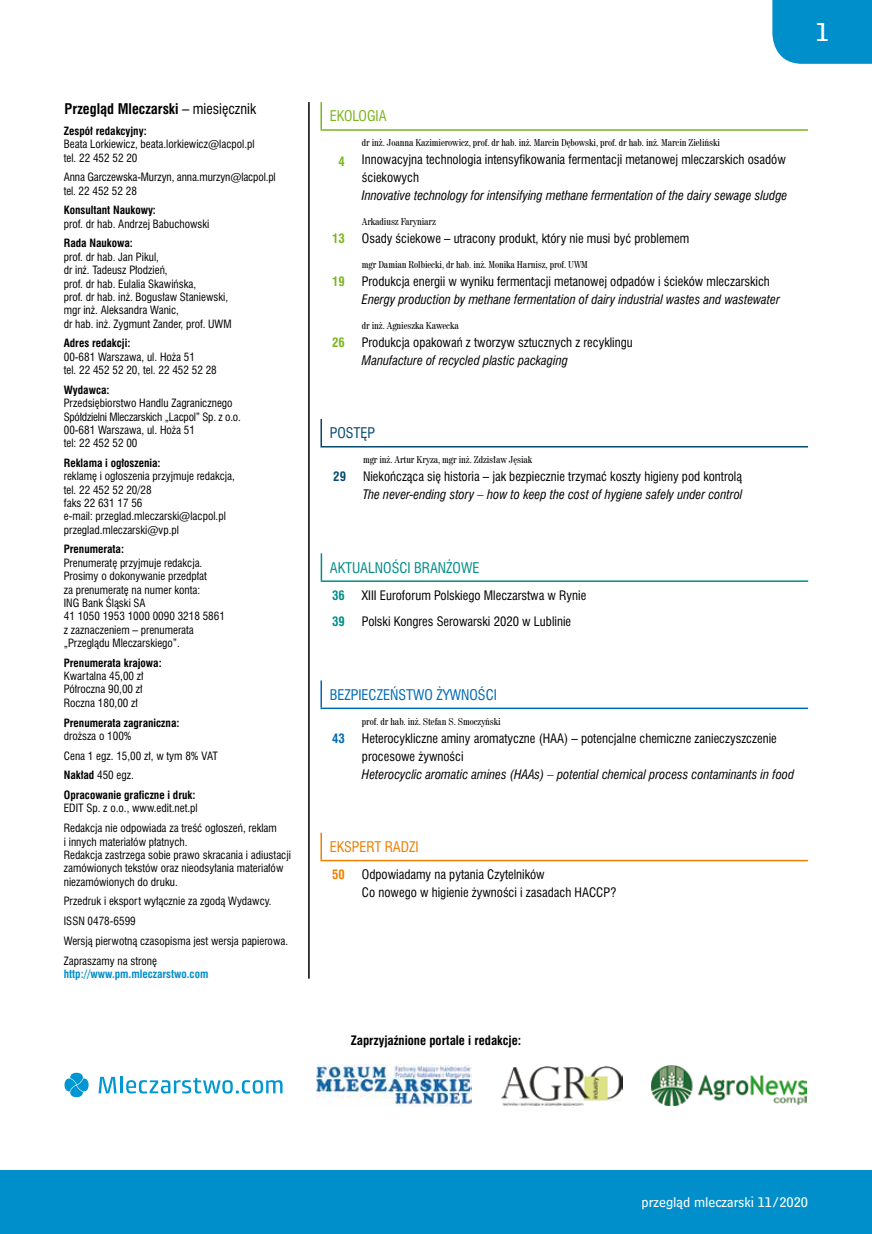
<style>
.page{position:relative;width:872px;height:1234px;background:#fff}
.page>*{position:absolute;margin:0;border:0;box-sizing:border-box;transform-origin:0 0}
.t1{font:22.5px "Bell Cent Sub Cap PL";color:#fff}
.t2{font:700 13.5px "Swis 721 Cn PL";color:#000}
.t3{font:13.5px "Swis 721 Cn PL";color:#006ab3}
.t4{font:13.5px "Swis 721 Cn PL";color:#008d89}
.t5{font:13.5px "Swis 721 Cn PL";color:#ee7f00}
.t6{font:13.5px "Swis 721 Cn PL";color:#7ab51d}
.t7{font:13.5px "Swis 721 Cn PL";color:#044b6f}
.t8{font:12px/18px "Swis 721 Cn PL";color:#000}
.t9{font:italic 12px "Swis 721 Cn PL";color:#000}
.t10{font:12px "Bell Cent Sub Cap PL";color:#fff}
.t11{font:700 12px "Swis 721 Cn PL";color:#000}
.t12{font:700 12px "Swis 721 Cn PL";color:#7ab51d}
.t13{font:700 12px "Swis 721 Cn PL";color:#008d89}
.t14{font:700 12px "Swis 721 Cn PL";color:#ee7f00}
.t15{font:700 12px "Swis 721 Cn PL";color:#006ab3}
.t16{font:700 12px "Swis 721 Cn PL";color:#044b6f}
.t17{font:10.5px/13.4px "Swis 721 Cn PL";color:#000}
.t18{font:700 10.5px "Swis 721 Cn PL";color:#000}
.t19{font:700 10.5px "Swis 721 Cn PL";color:#008fcb}
.t20{font:9px "Century 725 Cn PL";letter-spacing:-.01em;color:#000}
.s1{font-weight:400}
.s2{font-weight:700}
</style>
<div class="page">
<hr style="left:308px;top:102px;width:2px;height:876px;background:#000">
<img style="left:317px;top:1064px;width:154px;height:42px">
<svg style="left:99px;top:1076px;width:18px;height:16px"></svg>
<hr style="left:120px;top:1076px;width:3px;height:16px;background:#0097d3">
<svg style="left:126px;top:1077px;width:156px;height:16px"></svg>
<svg style="left:64px;top:1072px;width:25px;height:24px"></svg>
<img style="left:501px;top:1066px;width:121px;height:38px">
<div style="left:0;top:1169px;width:872px;height:64px;background:#008fcb"></div>
<hr style="left:320px;top:832px;width:2px;height:27px;background:#ee7f00">
<hr style="left:320px;top:859px;width:488px;height:2px;background:#ee7f00">
<div style="left:772px;top:0;width:100px;height:64px;background:#008fcb"></div>
<hr style="left:320px;top:680px;width:2px;height:27px;background:#006ab3">
<hr style="left:320px;top:707px;width:488px;height:2px;background:#006ab3">
<hr style="left:321px;top:580px;width:487px;height:1px;background:#008d89">
<svg style="left:321px;top:553px;width:1px;height:27px"></svg>
<img style="left:652px;top:1065px;width:154px;height:40px">
<hr style="left:320px;top:102px;width:2px;height:27px;background:#7ab51d">
<hr style="left:320px;top:129px;width:488px;height:2px;background:#7ab51d">
<hr style="left:320px;top:419px;width:2px;height:27px;background:#044b6f">
<hr style="left:320px;top:446px;width:488px;height:1px;background:#044b6f">
<p class="t2" style="left:65px;top:100px;width:193px">Przegląd Mleczarski <span class="s1">– miesięcznik</span></p>
<p class="t18" style="left:64px;top:124px;width:84px">Zespół redakcyjny:</p>
<p class="t17" style="left:64px;top:137px;width:192px">Beata Lorkiewicz, beata.lorkiewicz@lacpol.pl tel. 22 452 52 20</p>
<p class="t17" style="left:64px;top:170px;width:213px">Anna Garczewska-Murzyn, anna.murzyn@lacpol.pl tel. 22 452 52 28</p>
<p class="t18" style="left:64px;top:203px;width:94px">Konsultant Naukowy:</p>
<p class="t17" style="left:64px;top:217px;width:147px">prof. dr hab. Andrzej Babuchowski</p>
<p class="t18" style="left:64px;top:237px;width:70px">Rada Naukowa:</p>
<p class="t17" style="left:64px;top:250px;width:169px">prof. dr hab. Jan Pikul,<br>dr inż. Tadeusz Płodzień,<br>prof. dr hab. Eulalia Skawińska,<br>prof. dr hab. inż. Bogusław Staniewski, mgr inż. Aleksandra Wanic,<br>dr hab. inż. Zygmunt Zander, prof. UWM</p>
<p class="t18" style="left:64px;top:336px;width:68px">Adres redakcji:</p>
<p class="t17" style="left:64px;top:350px;width:154px">00-681 Warszawa, ul. Hoża 51<br>tel. 22 452 52 20, tel. 22 452 52 28</p>
<p class="t18" style="left:64px;top:383px;width:47px">Wydawca:</p>
<p class="t17" style="left:64px;top:396px;width:179px">Przedsiębiorstwo Handlu Zagranicznego<br>Spółdzielni Mleczarskich „Lacpol” Sp. z o.o.<br>00-681 Warszawa, ul. Hoża 51<br>tel: 22 452 52 00</p>
<p class="t18" style="left:64px;top:456px;width:98px">Reklama i ogłoszenia:</p>
<p class="t17" style="left:64px;top:469px;width:173px">reklamę i ogłoszenia przyjmuje redakcja, tel. 22 452 52 20/28<br>faks 22 631 17 56<br>e-mail: przeglad.mleczarski@lacpol.pl przeglad.mleczarski@vp.pl</p>
<p class="t18" style="left:64px;top:542px;width:62px">Prenumerata:</p>
<p class="t17" style="left:64px;top:556px;width:163px">Prenumeratę przyjmuje redakcja.<br>Prosimy o dokonywanie przedpłat<br>za prenumeratę na numer konta:<br>ING Bank Śląski SA<br>41 1050 1953 1000 0090 3218 5861 z zaznaczeniem – prenumerata „Przeglądu Mleczarskiego”.</p>
<p class="t18" style="left:64px;top:655px;width:99px">Prenumerata krajowa:</p>
<p class="t17" style="left:64px;top:669px;width:81px;text-align:justify">Kwartalna 45,00 zł Półroczna 90,00 zł Roczna 180,00 zł</p>
<p class="t18" style="left:64px;top:715px;width:117px">Prenumerata zagraniczna:</p>
<p class="t17" style="left:64px;top:725px;width:156px;line-height:19.8px">droższa o 100%<br>Cena 1 egz. 15,00 zł, w tym 8% VAT<br><span class="s2">Nakład</span> 450 egz.<br><span class="s2">Opracowanie graficzne i druk:</span></p>
<p class="t17" style="left:64px;top:798px;width:215px;line-height:19.8px">EDIT Sp. z o.o., www.edit.net.pl<br>Redakcja nie odpowiada za treść ogłoszeń, reklam</p>
<p class="t17" style="left:64px;top:834px;width:229px">i innych materiałów płatnych.<br>Redakcja zastrzega sobie prawo skracania i adiustacji zamówionych tekstów oraz nieodsyłania materiałów niezamówionych do druku.</p>
<p class="t17" style="left:64px;top:891px;width:226px;line-height:19.8px">Przedruk i eksport wyłącznie za zgodą Wydawcy.<br>ISSN 0478-6599<br>Wersją pierwotną czasopisma jest wersja papierowa.<br>Zapraszamy na stronę</p>
<p class="t19" style="left:64px;top:967px;width:146px">http://www.pm.mleczarstwo.com</p>
<h1 class="t1" style="left:816px;top:15px;width:15px">1</h1>
<p class="t6" style="left:330px;top:108px;width:58px">EKOLOGIA</p>
<p class="t12" style="left:338px;top:153px;width:8px">4</p>
<p class="t12" style="left:332px;top:231px;width:14px">13</p>
<p class="t12" style="left:332px;top:274px;width:14px">19</p>
<p class="t12" style="left:332px;top:335px;width:14px">26</p>
<p class="t20" style="left:362px;top:137px;width:360px">dr inż. Joanna Kazimierowicz, prof. dr hab. inż. Marcin Dębowski, prof. dr hab. inż. Marcin Zieliński</p>
<p class="t8" style="left:362px;top:151px;width:425px">Innowacyjna technologia intensyfikowania fermentacji metanowej mleczarskich osadów ściekowych</p>
<p class="t9" style="left:362px;top:188px;width:427px">Innovative technology for intensifying methane fermentation of the dairy sewage sludge</p>
<p class="t20" style="left:362px;top:215px;width:75px">Arkadiusz Faryniarz</p>
<p class="t8" style="left:362px;top:229px;width:329px">Osady ściekowe – utracony produkt, który nie musi być problemem</p>
<p class="t20" style="left:362px;top:258px;width:227px">mgr Damian Rolbiecki, dr hab. inż. Monika Harnisz, prof. UWM</p>
<p class="t8" style="left:362px;top:272px;width:409px">Produkcja energii w wyniku fermentacji metanowej odpadów i ścieków mleczarskich</p>
<p class="t9" style="left:362px;top:291px;width:419px">Energy production by methane fermentation of dairy industrial wastes and wastewater</p>
<p class="t20" style="left:362px;top:319px;width:98px">dr inż. Agnieszka Kawecka</p>
<p class="t8" style="left:362px;top:333px;width:272px">Produkcja opakowań z tworzyw sztucznych z recyklingu</p>
<p class="t9" style="left:362px;top:352px;width:208px">Manufacture of recycled plastic packaging</p>
<p class="t7" style="left:330px;top:424px;width:47px">POSTĘP</p>
<p class="t16" style="left:333px;top:469px;width:14px">29</p>
<p class="t20" style="left:363px;top:453px;width:171px">mgr inż. Artur Kryza, mgr inż. Zdzisław Jęsiak</p>
<p class="t8" style="left:363px;top:467px;width:380px">Niekończąca się historia – jak bezpiecznie trzymać koszty higieny pod kontrolą</p>
<p class="t9" style="left:363px;top:486px;width:381px">The never-ending story – how to keep the cost of hygiene safely under control</p>
<p class="t4" style="left:330px;top:558px;width:151px">AKTUALNOŚCI BRANŻOWE</p>
<p class="t13" style="left:332px;top:587px;width:14px">36</p>
<p class="t13" style="left:332px;top:614px;width:14px">39</p>
<p class="t8" style="left:362px;top:586px;width:226px">XIII Euroforum Polskiego Mleczarstwa w Rynie</p>
<p class="t8" style="left:362px;top:612px;width:211px">Polski Kongres Serowarski 2020 w Lublinie</p>
<p class="t3" style="left:330px;top:685px;width:169px">BEZPIECZEŃSTWO ŻYWNOŚCI</p>
<p class="t15" style="left:332px;top:730px;width:14px">43</p>
<p class="t20" style="left:362px;top:714px;width:140px">prof. dr hab. inż. Stefan S. Smoczyński</p>
<p class="t8" style="left:362px;top:728px;width:416px">Heterocykliczne aminy aromatyczne (HAA) – potencjalne chemiczne zanieczyszczenie procesowe żywności</p>
<p class="t9" style="left:362px;top:766px;width:434px">Heterocyclic aromatic amines (HAAs) – potential chemical process contaminants in food</p>
<p class="t5" style="left:330px;top:838px;width:90px">EKSPERT RADZI</p>
<p class="t14" style="left:332px;top:866px;width:14px">50</p>
<p class="t8" style="left:362px;top:865px;width:256px">Odpowiadamy na pytania Czytelników<br>Co nowego w higienie żywności i zasadach HACCP?</p>
<p class="t11" style="left:351px;top:1032px;width:172px">Zaprzyjaźnione portale i redakcje:</p>
<p class="t10" style="left:641px;top:1192px;width:168px">przegląd mleczarski 11/2020</p>
<p class="t10" style="left:649px;top:1192px;width:125px">przegląd mleczarski 3</p>
<p class="t10" style="left:793px;top:1192px;width:16px">19</p>
</div>
